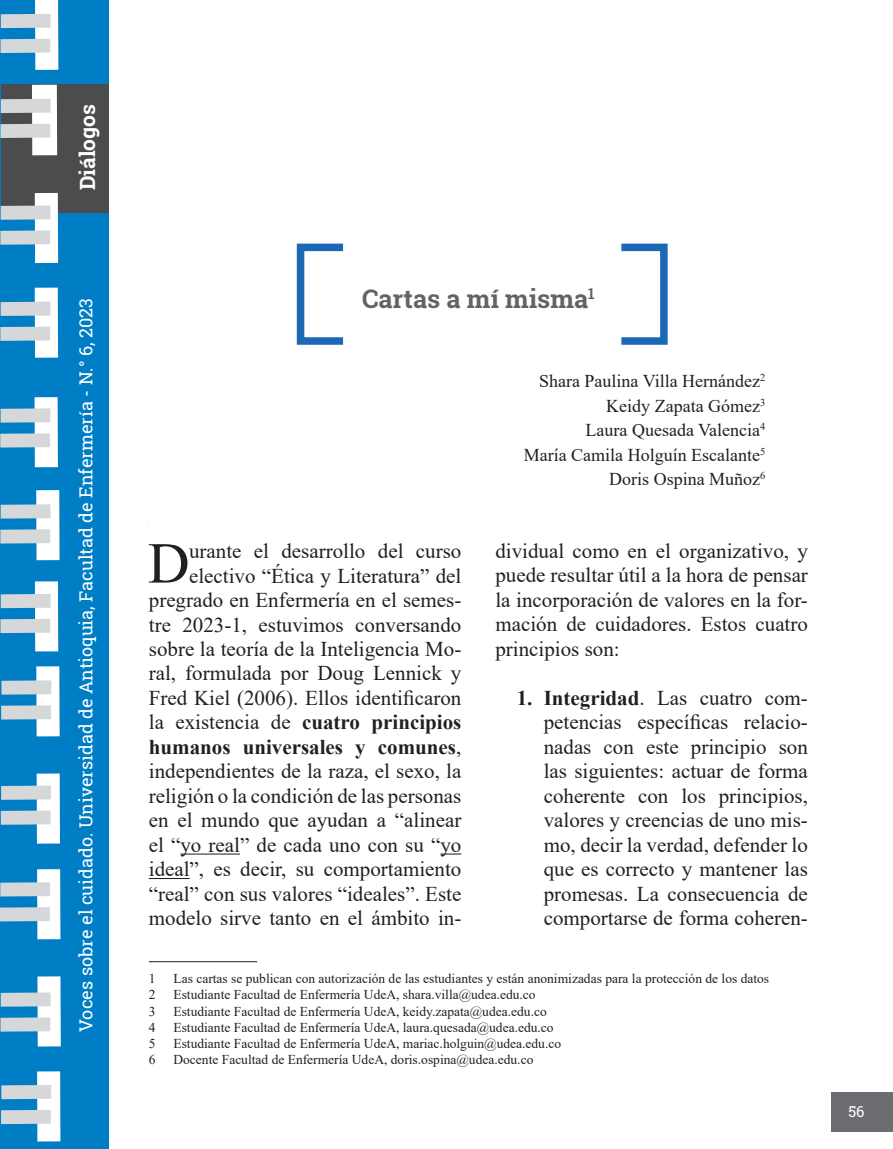
<style>
.page{position:relative;width:893px;height:1149px;background:#fff}
.page>*{position:absolute;margin:0;border:0;box-sizing:border-box;transform-origin:0 0}
.t1{font:57.9px "Times New Roman";color:#231f20}
.t2{font:700 25.5px "Roboto Slab";color:#636366}
.t3{font:21px/24.5px "Times New Roman";color:#231f20;text-align:justify}
.t4{font:700 21px "Roboto Slab";color:#fff}
.t5{font:18px/24.5px "Times New Roman";color:#231f20;text-align:right}
.t6{font:18px "Roboto Slab";color:#fff}
.t7{font:15px "Roboto Slab";color:#fff}
.t8{font:13.5px "Times New Roman";color:#231f20}
.s1{font-weight:700}
</style>
<div class="page">
<div style="left:0;top:0;width:108px;height:1148px;background:#007ec5"></div>
<div style="left:35px;top:581px;width:23px;height:70px;background:#fff"></div>
<div style="left:0;top:618px;width:50px;height:15px;background:#d6d7d9"></div>
<div style="left:1px;top:593px;width:50px;height:15px;background:#d6d7d9"></div>
<div style="left:37px;top:1070px;width:23px;height:71px;background:#fff"></div>
<div style="left:1px;top:1109px;width:50px;height:14px;background:#d6d7d9"></div>
<div style="left:1px;top:1084px;width:50px;height:14px;background:#d6d7d9"></div>
<div style="left:37px;top:976px;width:24px;height:70px;background:#fff"></div>
<div style="left:0;top:1017px;width:50px;height:14px;background:#d6d7d9"></div>
<div style="left:1px;top:992px;width:50px;height:14px;background:#d6d7d9"></div>
<div style="left:37px;top:868px;width:23px;height:71px;background:#fff"></div>
<div style="left:0;top:906px;width:50px;height:15px;background:#d6d7d9"></div>
<div style="left:0;top:882px;width:50px;height:14px;background:#d6d7d9"></div>
<div style="left:37px;top:773px;width:23px;height:70px;background:#fff"></div>
<div style="left:1px;top:810px;width:50px;height:14px;background:#d6d7d9"></div>
<div style="left:1px;top:785px;width:50px;height:14px;background:#d6d7d9"></div>
<div style="left:36px;top:666px;width:24px;height:70px;background:#fff"></div>
<div style="left:1px;top:705px;width:50px;height:14px;background:#d6d7d9"></div>
<div style="left:1px;top:680px;width:50px;height:14px;background:#d6d7d9"></div>
<div style="left:35px;top:0;width:23px;height:70px;background:#fff"></div>
<div style="left:0;top:39px;width:50px;height:14px;background:#d6d7d9"></div>
<div style="left:1px;top:14px;width:50px;height:14px;background:#d6d7d9"></div>
<div style="left:36px;top:490px;width:24px;height:70px;background:#fff"></div>
<div style="left:0;top:529px;width:50px;height:14px;background:#d6d7d9"></div>
<div style="left:1px;top:504px;width:49px;height:14px;background:#d6d7d9"></div>
<div style="left:35px;top:397px;width:23px;height:70px;background:#fff"></div>
<div style="left:0;top:433px;width:50px;height:14px;background:#d6d7d9"></div>
<div style="left:1px;top:408px;width:49px;height:14px;background:#d6d7d9"></div>
<div style="left:35px;top:287px;width:23px;height:70px;background:#fff"></div>
<div style="left:0;top:326px;width:50px;height:15px;background:#d6d7d9"></div>
<div style="left:1px;top:301px;width:49px;height:15px;background:#d6d7d9"></div>
<div style="left:831px;top:1091px;width:62px;height:39px;background:#6c6d70"></div>
<div style="left:1px;top:84px;width:107px;height:129px;background:#4b4c4d"></div>
<div style="left:32px;top:85px;width:25px;height:70px;background:#fff"></div>
<div style="left:0;top:124px;width:50px;height:14px;background:#d6d7d9"></div>
<div style="left:1px;top:99px;width:50px;height:14px;background:#d6d7d9"></div>
<div style="left:35px;top:193px;width:23px;height:70px;background:#fff"></div>
<div style="left:0;top:230px;width:50px;height:14px;background:#d6d7d9"></div>
<div style="left:1px;top:205px;width:49px;height:15px;background:#d6d7d9"></div>
<div style="left:618px;top:243px;width:50px;height:101px;border:8px solid #1b69b4"></div>
<div style="left:297px;top:243px;width:50px;height:101px;border:8px solid #1b69b4"></div>
<hr style="left:149px;top:961px;width:108px;height:1px;background:#231f20">
<hr style="left:180px;top:853px;width:60px;height:1px;background:#231f20">
<svg style="left:440px;top:853px;width:21px;height:1px"></svg>
<hr style="left:149px;top:877px;width:41px;height:1px;background:#231f20">
<p class="t4" style="left:73px;top:190px;width:87px;rotate:-90deg">Diálogos</p>
<p class="t6" style="left:74px;top:1031px;width:735px;rotate:-90deg">Voces sobre el cuidado. Universidad de Antioquia, Facultad de Enfermería - N.° 6, 2023</p>
<p class="t2" style="left:362px;top:281px;width:234px">Cartas a mí misma<sup>1</sup></p>
<p class="t5" style="left:524px;top:368px;width:243px">Shara Paulina Villa Hernández<sup>2<br></sup>Keidy Zapata Gómez<sup>3<br></sup>Laura Quesada Valencia<sup>4<br></sup>María Camila Holguín Escalante<sup>5<br></sup>Doris Ospina Muñoz<sup>6</sup></p>
<p class="t3" style="left:149px;top:538px;width:314px;text-align:right">urante el desarrollo del curso electivo “Ética y Literatura” del pregrado en Enfermería en el semes&shy;tre 2023-1, estuvimos conversando sobre la teoría de la Inteligencia Mo&shy;ral, formulada por Doug Lennick y Fred Kiel (2006). Ellos identificaron la existencia de <span class="s1">cuatro principios humanos universales y comunes</span>, independientes de la raza, el sexo, la religión o la condición de las personas en el mundo que ayudan a “alinear el “yo real” de cada uno con su “yo ideal”, es decir, su comportamiento “real” con sus valores “ideales”. Este modelo sirve tanto en el ámbito in-</p>
<p class="t3" style="left:495px;top:538px;width:314px">dividual como en el organizativo, y puede resultar útil a la hora de pensar la incorporación de valores en la for&shy;mación de cuidadores. Estos cuatro principios son:</p>
<h1 class="t1" style="left:148px;top:522px;width:43px">D</h1>
<p class="t3" style="left:544px;top:684px;width:266px;text-indent:-27px"><span class="s1">1. Integridad</span>. Las cuatro com&shy;petencias específicas relacio&shy;nadas con este principio son las siguientes: actuar de forma coherente con los principios, valores y creencias de uno mis&shy;mo, decir la verdad, defender lo que es correcto y mantener las promesas. La consecuencia de comportarse de forma coheren-</p>
<p class="t8" style="left:149px;top:968px;width:8px">1</p>
<p class="t8" style="left:173px;top:968px;width:597px">Las cartas se publican con autorización de las estudiantes y están anonimizadas para la protección de los datos</p>
<p class="t8" style="left:149px;top:984px;width:8px">2</p>
<p class="t8" style="left:173px;top:984px;width:364px">Estudiante Facultad de Enfermería UdeA, shara.villa@udea.edu.co</p>
<p class="t8" style="left:149px;top:1001px;width:8px">3</p>
<p class="t8" style="left:173px;top:1001px;width:375px">Estudiante Facultad de Enfermería UdeA, keidy.zapata@udea.edu.co</p>
<p class="t8" style="left:149px;top:1017px;width:8px">4</p>
<p class="t8" style="left:173px;top:1017px;width:382px">Estudiante Facultad de Enfermería UdeA, laura.quesada@udea.edu.co</p>
<p class="t8" style="left:149px;top:1033px;width:8px">5</p>
<p class="t8" style="left:173px;top:1033px;width:389px">Estudiante Facultad de Enfermería UdeA, mariac.holguin@udea.edu.co</p>
<p class="t8" style="left:149px;top:1049px;width:8px">6</p>
<p class="t8" style="left:173px;top:1049px;width:361px">Docente Facultad de Enfermería UdeA, doris.ospina@udea.edu.co</p>
<p class="t7" style="left:848px;top:1100px;width:18px">56</p>
</div>
